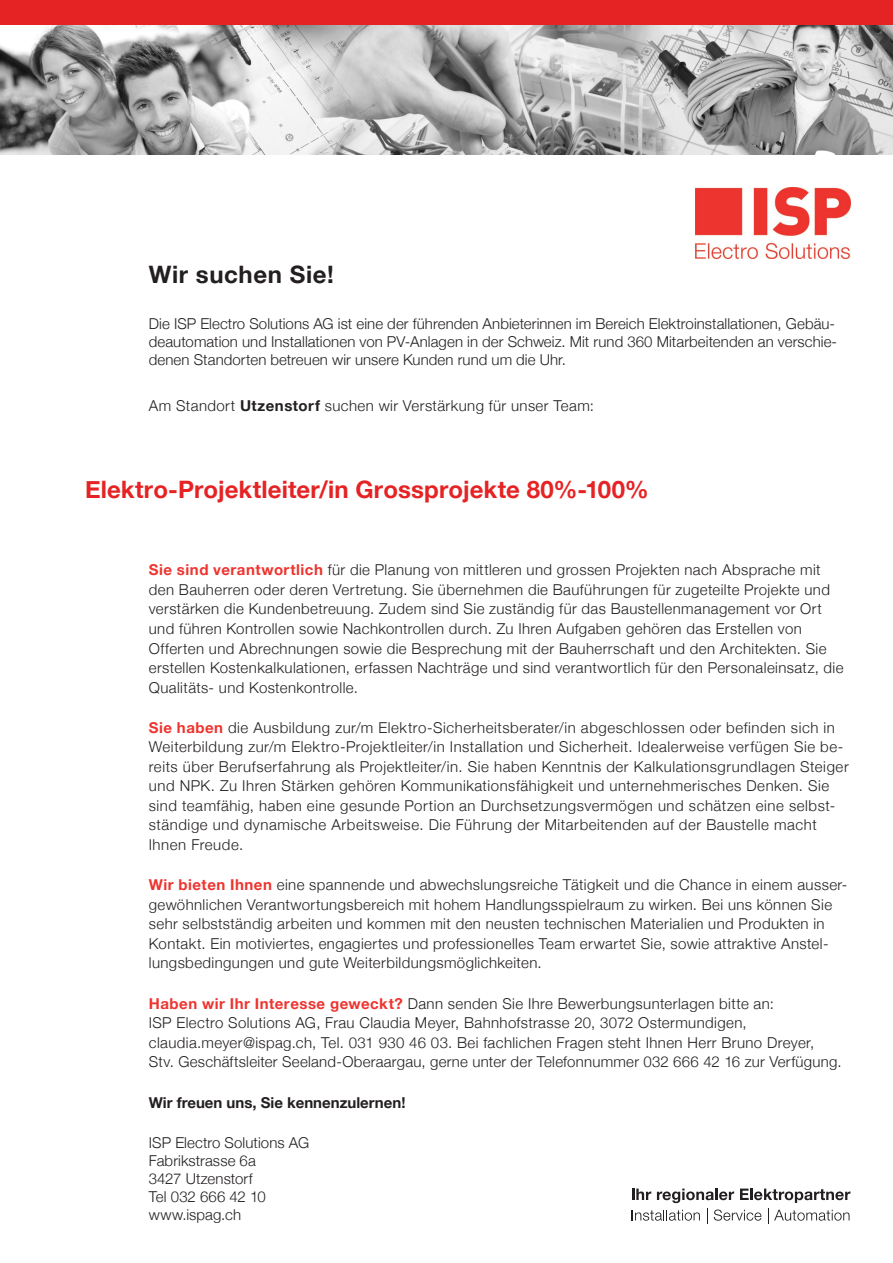
<style>
.page{position:relative;width:893px;height:1263px;background:#fff}
.page>*{position:absolute;margin:0;border:0;box-sizing:border-box;transform-origin:0 0}
.t1{font:700 24px "Helvetica Neue";letter-spacing:.005em;color:#e62324}
.t2{font:700 24px "Helvetica Neue";letter-spacing:.025em;color:#231f20}
.t3{font:300 15px/19.5px "Helvetica Neue";letter-spacing:.025em;color:#231f20}
.t4{font:300 15px/18px "Helvetica Neue";letter-spacing:.005em;color:#231f20}
.t5{font:700 15px "Helvetica Neue";color:#231f20}
.t6{font:300 15px "Helvetica Neue";color:#231f20}
.s1{font-weight:700}
.s2{font-weight:700;color:#ee342f}
</style>
<div class="page">
<img style="left:695px;top:187px;width:155px;height:72px">
<div style="left:0;top:0;width:893px;height:38px;background:#e62324"></div>
<img style="left:0;top:26px;width:893px;height:128px">
<svg style="left:632px;top:1188px;width:19px;height:12px"></svg>
<svg style="left:657px;top:1188px;width:77px;height:15px"></svg>
<svg style="left:740px;top:1188px;width:110px;height:15px"></svg>
<svg style="left:632px;top:1210px;width:68px;height:11px"></svg>
<svg style="left:707px;top:1209px;width:1px;height:15px"></svg>
<svg style="left:714px;top:1209px;width:47px;height:12px"></svg>
<svg style="left:768px;top:1209px;width:81px;height:15px"></svg>
<h1 class="t2" style="left:149px;top:256px;width:186px">Wir suchen Sie!</h1>
<p class="t4" style="left:149px;top:314px;width:690px">Die ISP Electro Solutions AG ist eine der führenden Anbieterinnen im Bereich Elektroinstallationen, Gebäu&shy;deautomation und Installationen von PV-Anlagen in der Schweiz. Mit rund 360 Mitarbeitenden an verschie&shy;denen Standorten betreuen wir unsere Kunden rund um die Uhr.</p>
<p class="t3" style="left:149px;top:395px;width:447px">Am Standort <span class="s1">Utzenstorf</span> suchen wir Verstärkung für unser Team:</p>
<p class="t1" style="left:85px;top:470px;width:565px">Elektro-Projektleiter/in Grossprojekte 80%-100%</p>
<p class="t3" style="left:149px;top:559px;width:696px"><span class="s2">Sie sind verantwortlich</span> für die Planung von mittleren und grossen Projekten nach Absprache mit den Bauherren oder deren Vertretung. Sie übernehmen die Bauführungen für zugeteilte Projekte und verstärken die Kundenbetreuung. Zudem sind Sie zuständig für das Baustellenmanagement vor Ort und führen Kontrollen sowie Nachkontrollen durch. Zu Ihren Aufgaben gehören das Erstellen von Offerten und Abrechnungen sowie die Besprechung mit der Bauherrschaft und den Architekten. Sie erstellen Kostenkalkulationen, erfassen Nachträge und sind verantwortlich für den Personaleinsatz, die Qualitäts- und Kostenkontrolle.</p>
<p class="t3" style="left:149px;top:717px;width:701px"><span class="s2">Sie haben</span> die Ausbildung zur/m Elektro-Sicherheitsberater/in abgeschlossen oder befinden sich in Weiterbildung zur/m Elektro-Projektleiter/in Installation und Sicherheit. Idealerweise verfügen Sie be&shy;reits über Berufserfahrung als Projektleiter/in. Sie haben Kenntnis der Kalkulationsgrundlagen Steiger und NPK. Zu Ihren Stärken gehören Kommunikationsfähigkeit und unternehmerisches Denken. Sie sind teamfähig, haben eine gesunde Portion an Durchsetzungsvermögen und schätzen eine selbst&shy;ständige und dynamische Arbeitsweise. Die Führung der Mitarbeitenden auf der Baustelle macht Ihnen Freude.</p>
<p class="t3" style="left:149px;top:874px;width:700px"><span class="s2">Wir bieten Ihnen</span> eine spannende und abwechslungsreiche Tätigkeit und die Chance in einem ausser&shy;gewöhnlichen Verantwortungsbereich mit hohem Handlungsspielraum zu wirken. Bei uns können Sie sehr selbstständig arbeiten und kommen mit den neusten technischen Materialien und Produkten in Kontakt. Ein motiviertes, engagiertes und professionelles Team erwartet Sie, sowie attraktive Anstel&shy;lungsbedingungen und gute Weiterbildungsmöglichkeiten.</p>
<p class="t3" style="left:149px;top:993px;width:694px"><span class="s2">Haben wir Ihr Interesse geweckt?</span> Dann senden Sie Ihre Bewerbungsunterlagen bitte an:<br>ISP Electro Solutions AG, Frau Claudia Meyer, Bahnhofstrasse 20, 3072 Ostermundigen, claudia.meyer@ispag.ch, Tel. 031 930 46 03. Bei fachlichen Fragen steht Ihnen Herr Bruno Dreyer, Stv. Geschäftsleiter Seeland-Oberaargau, gerne unter der Telefonnummer 032 666 42 16 zur Verfügung.</p>
<p class="t5" style="left:149px;top:1091px;width:258px">Wir freuen uns, Sie kennenzulernen!</p>
<p class="t4" style="left:149px;top:1133px;width:162px">ISP Electro Solutions AG</p>
<p class="t4" style="left:149px;top:1151px;width:109px">Fabrikstrasse 6a</p>
<p class="t4" style="left:149px;top:1169px;width:105px">3427 Utzenstorf</p>
<p class="t6" style="left:149px;top:1185px;width:119px">Tel 032 666 42 10</p>
<p class="t3" style="left:149px;top:1204px;width:94px">www.ispag.ch</p>
</div>
